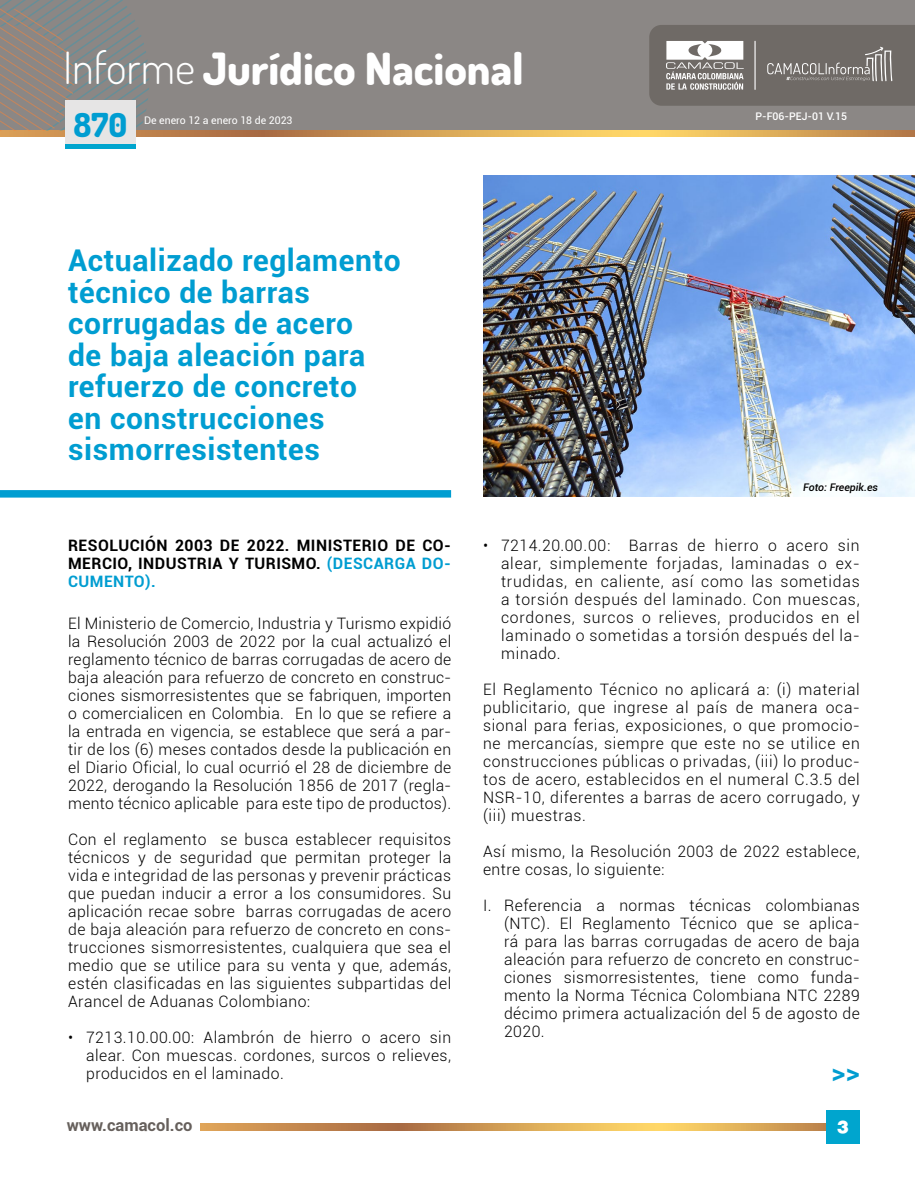
<style>
.page{position:relative;width:915px;height:1191px;background:#fff}
.page>*{position:absolute;margin:0;border:0;box-sizing:border-box;transform-origin:0 0}
.t1{font:800 44.4px "Dosis";color:#fff}
.t2{font:800 33px "Dosis";color:#009dd1}
.t3{font:700 30px/31.5px "Roboto";letter-spacing:.02em;color:#009dd1}
.t4{font:700 27px "Roboto";color:#009dd1}
.t5{font:900 19.5px "Helvetica";color:#fff}
.t6{font:700 16.5px "Roboto";color:#66605c}
.t7{font:300 15.75px/18px "Roboto";letter-spacing:.03em;color:#000;text-align:justify}
.t8{font:700 15.75px/18px "Roboto";letter-spacing:.03em;color:#000;text-align:justify}
.t9{font:10.5px "Roboto";color:#fff}
.t10{font:500 10.5px "Roboto";color:#fff}
.t11{font:italic 500 10.5px "Roboto";color:#000}
.s1{font-weight:300}
.s2{color:#009dd1}
</style>
<div class="page">
<svg style="left:201px;top:1123px;width:624px;height:8px;background:#d39f55"></svg>
<div style="left:825px;top:1110px;width:34px;height:34px;background:#00a5ce"></div>
<div style="left:0;top:0;width:914px;height:130px;background:#8b8785"></div>
<svg style="left:0;top:130px;width:914px;height:6px;background:#d39f55"></svg>
<svg style="left:0;top:0;width:149px;height:130px"></svg>
<svg style="left:649px;top:25px;width:265px;height:81px;background:#7f7b77"></svg>
<hr style="left:754px;top:41px;width:1px;height:48px;background:#fff">
<div style="left:65px;top:144px;width:71px;height:5px;background:#00a5ce"></div>
<div style="left:65px;top:100px;width:71px;height:44px;background:#e6e5e5"></div>
<div style="left:0;top:490px;width:451px;height:7px;background:#009dd1"></div>
<img style="left:483px;top:175px;width:431px;height:322px">
<h1 class="t1" style="left:63px;top:40px;width:462px"><span class="s1">Informe</span> Jurídico Nacional</h1>
<h2 class="t2" style="left:74px;top:104px;width:55px">870</h2>
<p class="t9" style="left:144px;top:112px;width:150px">De enero 12 a enero 18 de 2023</p>
<h3 class="t3" style="left:68px;top:244px;width:334px">Actualizado reglamento técnico de barras corrugadas de acero<br>de baja aleación para refuerzo de concreto<br>en construcciones sismorresistentes</h3>
<p class="t10" style="left:755px;top:108px;width:93px">P-F06-PEJ-01 V.15</p>
<p class="t11" style="left:802px;top:480px;width:76px">Foto: Freepik.es</p>
<p class="t8" style="left:68px;top:536px;width:384px">RESOLUCIÓN 2003 DE 2022. MINISTERIO DE CO-MERCIO, INDUSTRIA Y TURISMO. <span class="s2">(DESCARGA DO-CUMENTO).</span></p>
<p class="t7" style="left:68px;top:614px;width:384px">El Ministerio de Comercio, Industria y Turismo expidió la Resolución 2003 de 2022 por la cual actualizó el reglamento técnico de barras corrugadas de acero de baja aleación para refuerzo de concreto en construc&shy;ciones sismorresistentes que se fabriquen, importen o comercialicen en Colombia. En lo que se refiere a la entrada en vigencia, se establece que será a par&shy;tir de los (6) meses contados desde la publicación en el Diario Oficial, lo cual ocurrió el 28 de diciembre de 2022, derogando la Resolución 1856 de 2017 (regla&shy;mento técnico aplicable para este tipo de productos).</p>
<p class="t7" style="left:68px;top:830px;width:384px">Con el reglamento se busca establecer requisitos técnicos y de seguridad que permitan proteger la vida e integridad de las personas y prevenir prácticas que puedan inducir a error a los consumidores. Su aplicación recae sobre barras corrugadas de acero de baja aleación para refuerzo de concreto en cons&shy;trucciones sismorresistentes, cualquiera que sea el medio que se utilice para su venta y que, además, estén clasificadas en las siguientes subpartidas del Arancel de Aduanas Colombiano:</p>
<p class="t7" style="left:86px;top:1028px;width:366px;text-indent:-18px">• 7213.10.00.00: Alambrón de hierro o acero sin alear. Con muescas. cordones, surcos o relieves, producidos en el laminado.</p>
<p class="t6" style="left:67px;top:1113px;width:127px">www.camacol.co</p>
<p class="t7" style="left:501px;top:536px;width:360px;text-indent:-18px">• 7214.20.00.00: Barras de hierro o acero sin alear, simplemente forjadas, laminadas o ex&shy;trudidas, en caliente, así como las sometidas a torsión después del laminado. Con muescas, cordones, surcos o relieves, producidos en el laminado o sometidas a torsión después del la&shy;minado.</p>
<p class="t7" style="left:483px;top:680px;width:378px">El Reglamento Técnico no aplicará a: (i) material publicitario, que ingrese al país de manera oca&shy;sional para ferias, exposiciones, o que promocio&shy;ne mercancías, siempre que este no se utilice en construcciones públicas o privadas, (iii) lo produc&shy;tos de acero, establecidos en el numeral C.3.5 del NSR-10, diferentes a barras de acero corrugado, y (iii) muestras.</p>
<p class="t7" style="left:483px;top:842px;width:378px">Así mismo, la Resolución 2003 de 2022 establece, entre cosas, lo siguiente:</p>
<p class="t7" style="left:504px;top:896px;width:357px;text-indent:-21px">I. Referencia a normas técnicas colombianas (NTC). El Reglamento Técnico que se aplica&shy;rá para las barras corrugadas de acero de baja aleación para refuerzo de concreto en construc&shy;ciones sismorresistentes, tiene como funda&shy;mento la Norma Técnica Colombiana NTC 2289 décimo primera actualización del 5 de agosto de 2020.</p>
<h3 class="t4" style="left:831px;top:1052px;width:30px">&gt;&gt;</h3>
<p class="t5" style="left:836px;top:1119px;width:13px">3</p>
</div>
